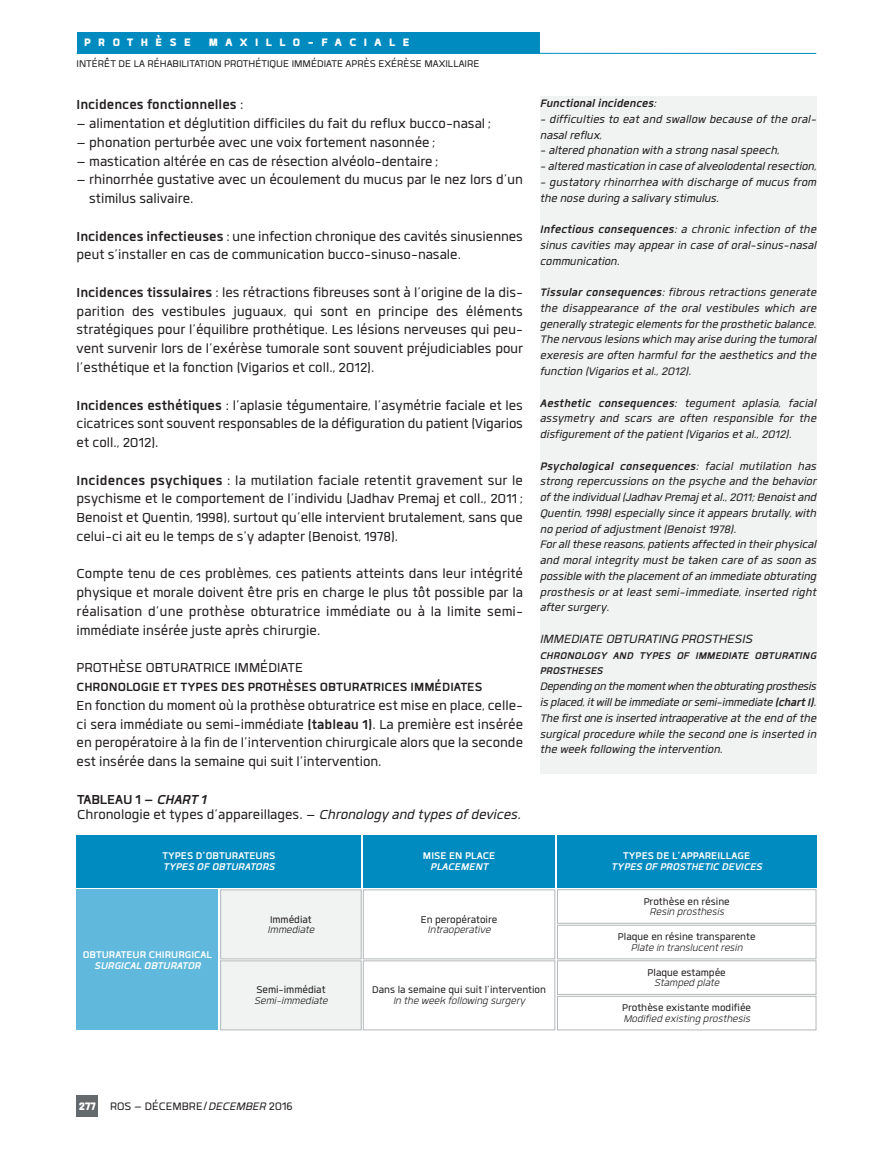
<style>
.page{position:relative;width:893px;height:1149px;background:#fff}
.page>*{position:absolute;margin:0;border:0;box-sizing:border-box;transform-origin:0 0}
.t1{font:18px/18.8px "Quan";color:#231f20;text-align:justify}
.t2{font:700 18px "Quan";color:#231f20}
.t3{font:700 16.5px "Quan";color:#231f20}
.t4{font:italic 16.5px "Quan";color:#231f20}
.t5{font:italic 15px/15.8px "Quan";color:#231f20;text-align:justify}
.t6{font:15px "Quan";color:#231f20}
.t7{font:900 15px "Quan";letter-spacing:.5em;color:#fff}
.t8{font:italic 700 15px "Quan";color:#231f20}
.t9{font:13.5px "Quan";color:#231f20}
.t10{font:italic 13.5px "Quan";color:#231f20}
.t11{font:700 13.5px "Quan";color:#fff}
.t12{font:italic 700 13.5px "Quan";color:#fff}
.t13{font:italic 700 13.5px/15.8px "Quan";letter-spacing:.01em;color:#231f20}
.s1{font-weight:400}
.s2{font-weight:700}
.s3{font-weight:700;font-style:italic}
.s4{font-style:italic}
.s5{font-weight:900;color:#fff}
</style>
<div class="page">
<div style="left:77px;top:32px;width:463px;height:21px;background:#008bc0"></div>
<div style="left:540px;top:96px;width:276px;height:967px;background:#f1f3f3"></div>
<div style="left:77px;top:1095px;width:21px;height:21px;background:#64696d"></div>
<hr style="left:77px;top:53px;width:739px;height:1px;background:#008bc0">
<div style="left:64px;top:774px;width:765px;height:306px;background:#fff"></div>
<div style="left:77px;top:834px;width:284px;height:53px;background:#008bc0"></div>
<div style="left:363px;top:834px;width:192px;height:53px;background:#008bc0"></div>
<div style="left:557px;top:834px;width:259px;height:53px;background:#008bc0"></div>
<div style="left:221px;top:889px;width:140px;height:69px;background:#f1f3f3"></div>
<div style="left:220px;top:889px;width:141px;height:69px;border:1px solid #b4b8b9"></div>
<div style="left:363px;top:889px;width:192px;height:69px;border:1px solid #b4b8b9"></div>
<div style="left:557px;top:889px;width:259px;height:34px;border:1px solid #b4b8b9"></div>
<div style="left:557px;top:924px;width:259px;height:34px;border:1px solid #b4b8b9"></div>
<div style="left:557px;top:960px;width:259px;height:34px;border:1px solid #b4b8b9"></div>
<div style="left:557px;top:995px;width:259px;height:34px;border:1px solid #b4b8b9"></div>
<div style="left:221px;top:960px;width:140px;height:69px;background:#f1f3f3"></div>
<div style="left:220px;top:960px;width:141px;height:69px;border:1px solid #b4b8b9"></div>
<div style="left:363px;top:960px;width:192px;height:69px;border:1px solid #b4b8b9"></div>
<div style="left:77px;top:889px;width:141px;height:140px;background:#60b9dc"></div>
<p class="t7" style="left:84px;top:32px;width:327px">PROTHÈSE MAXILLO-FACIALE</p>
<p class="t9" style="left:77px;top:55px;width:404px">INTÉRÊT DE LA RÉHABILITATION PROTHÉTIQUE IMMÉDIATE APRÈS EXÉRÈSE MAXILLAIRE</p>
<p class="t2" style="left:77px;top:92px;width:168px">Incidences fonctionnelles <span class="s1">:</span></p>
<p class="t1" style="left:77px;top:112px;width:416px">– alimentation et déglutition difficiles du fait du reflux bucco-nasal ;</p>
<p class="t1" style="left:77px;top:131px;width:360px">– phonation perturbée avec une voix fortement nasonnée ;</p>
<p class="t1" style="left:77px;top:150px;width:364px">– mastication altérée en cas de résection alvéolo-dentaire ;</p>
<p class="t1" style="left:89px;top:169px;width:435px;text-indent:-13px">– rhinorrhée gustative avec un écoulement du mucus par le nez lors d’un stimilus salivaire.</p>
<p class="t1" style="left:77px;top:225px;width:448px"><span class="s2">Incidences infectieuses</span> : une infection chronique des cavités sinusiennes peut s’installer en cas de communication bucco-sinuso-nasale.</p>
<p class="t1" style="left:77px;top:281px;width:448px"><span class="s2">Incidences tissulaires</span> : les rétractions fibreuses sont à l’origine de la dis&shy;parition des vestibules juguaux, qui sont en principe des éléments stratégiques pour l’équilibre prothétique. Les lésions nerveuses qui peu&shy;vent survenir lors de l’exérèse tumorale sont souvent préjudiciables pour l’esthétique et la fonction (Vigarios et coll., 2012).</p>
<p class="t1" style="left:77px;top:394px;width:448px"><span class="s2">Incidences esthétiques</span> : l’aplasie tégumentaire, l’asymétrie faciale et les cicatrices sont souvent responsables de la défiguration du patient (Vigarios et coll., 2012).</p>
<p class="t1" style="left:77px;top:469px;width:448px"><span class="s2">Incidences psychiques</span> : la mutilation faciale retentit gravement sur le psychisme et le comportement de l’individu (Jadhav Premaj et coll., 2011; Benoist et Quentin, 1998), surtout qu’elle intervient brutalement, sans que celui-ci ait eu le temps de s’y adapter (Benoist, 1978).</p>
<p class="t1" style="left:77px;top:562px;width:448px">Compte tenu de ces problèmes, ces patients atteints dans leur intégrité physique et morale doivent être pris en charge le plus tôt possible par la réalisation d’une prothèse obturatrice immédiate ou à la limite semi&shy;immédiate insérée juste après chirurgie.</p>
<p class="t1" style="left:77px;top:656px;width:228px">PROTHÈSE OBTURATRICE IMMÉDIATE</p>
<p class="t3" style="left:77px;top:675px;width:407px">CHRONOLOGIE ET TYPES DES PROTHÈSES OBTURATRICES IMMÉDIATES</p>
<p class="t1" style="left:77px;top:694px;width:448px">En fonction du moment où la prothèse obturatrice est mise en place, celle&shy;ci sera immédiate ou semi-immédiate <span class="s2">(tableau 1)</span>. La première est insérée en peropératoire à la fin de l’intervention chirurgicale alors que la seconde est insérée dans la semaine qui suit l’intervention.</p>
<p class="t1" style="left:77px;top:790px;width:445px;line-height:15px"><span class="s2">TABLEAU 1 –</span> <span class="s3">CHART 1<br></span>Chronologie et types d’appareillages. – <span class="s4">Chronology and types of devices.</span></p>
<p class="t11" style="left:162px;top:846px;width:115px">TYPES D’OBTURATEURS</p>
<p class="t12" style="left:163px;top:856px;width:113px">TYPES OF OBTURATORS</p>
<p class="t11" style="left:423px;top:846px;width:74px">MISE EN PLACE</p>
<p class="t12" style="left:430px;top:856px;width:59px">PLACEMENT</p>
<p class="t8" style="left:540px;top:93px;width:118px">Functional incidences<span class="s1">:</span></p>
<p class="t5" style="left:540px;top:110px;width:278px">- difficulties to eat and swallow because of the oral&shy;nasal reflux,</p>
<p class="t5" style="left:540px;top:141px;width:241px">- altered phonation with a strong nasal speech,</p>
<p class="t5" style="left:540px;top:157px;width:278px">- altered mastication in case of alveolodental resection,</p>
<p class="t5" style="left:540px;top:173px;width:278px">- gustatory rhinorrhea with discharge of mucus from the nose during a salivary stimulus.</p>
<p class="t5" style="left:540px;top:220px;width:278px"><span class="s2">Infectious consequences</span>: a chronic infection of the sinus cavities may appear in case of oral-sinus-nasal communication.</p>
<p class="t5" style="left:540px;top:283px;width:278px"><span class="s2">Tissular consequences</span>: fibrous retractions generate the disappearance of the oral vestibules which are generally strategic elements for the prosthetic balance.<br>The nervous lesions which may arise during the tumoral exeresis are often harmful for the aesthetics and the function (Vigarios et al., 2012).</p>
<p class="t5" style="left:540px;top:393px;width:278px"><span class="s2">Aesthetic consequences</span>: tegument aplasia, facial assymetry and scars are often responsible for the disfigurement of the patient (Vigarios et al., 2012).</p>
<p class="t5" style="left:540px;top:456px;width:278px;text-align:left"><span class="s2">Psychological consequences</span>: facial mutilation has strong repercussions on the psyche and the behavior of the individual (Jadhav Premaj et al., 2011; Benoist and Quentin, 1998) especially since it appears brutally, with no period of adjustment (Benoist 1978).<br>For all these reasons, patients affected in their physical and moral integrity must be taken care of as soon as possible with the placement of an immediate obturating prosthesis or at least semi-immediate, inserted right after surgery.</p>
<p class="t4" style="left:540px;top:627px;width:214px">IMMEDIATE OBTURATING PROSTHESIS</p>
<p class="t13" style="left:540px;top:646px;width:278px">CHRONOLOGY AND TYPES OF IMMEDIATE OBTURATING<br>PROSTHESES</p>
<p class="t5" style="left:540px;top:677px;width:278px">Depending on themomentwhen the obturating prosthesis is placed, it will be immediate or semi-immediate <span class="s2">(chart I)</span>.<br>The first one is inserted intraoperative at the end of the surgical procedure while the second one is inserted in the week following the intervention.</p>
<p class="t11" style="left:623px;top:846px;width:129px">TYPES DE L’APPAREILLAGE</p>
<p class="t12" style="left:611px;top:856px;width:152px">TYPES OF PROSTHETIC DEVICES</p>
<p class="t11" style="left:83px;top:945px;width:131px">OBTURATEUR CHIRURGICAL</p>
<p class="t12" style="left:94px;top:955px;width:108px">SURGICAL OBTURATOR</p>
<p class="t9" style="left:270px;top:909px;width:43px">Immédiat</p>
<p class="t10" style="left:268px;top:920px;width:48px">Immediate</p>
<p class="t9" style="left:256px;top:980px;width:71px">Semi-immédiat</p>
<p class="t10" style="left:254px;top:991px;width:75px">Semi-immediate</p>
<p class="t6" style="left:79px;top:1095px;width:215px"><span class="s5">277</span> ROS – DÉCEMBRE/<span class="s4">DECEMBER</span> 2016</p>
<p class="t9" style="left:421px;top:909px;width:78px">En peropératoire</p>
<p class="t10" style="left:428px;top:920px;width:64px">Intraoperative</p>
<p class="t9" style="left:372px;top:980px;width:175px">Dans la semaine qui suit l’intervention</p>
<p class="t10" style="left:393px;top:991px;width:134px">In the week following surgery</p>
<p class="t9" style="left:644px;top:891px;width:87px">Prothèse en résine</p>
<p class="t10" style="left:649px;top:902px;width:76px">Resin prosthesis</p>
<p class="t9" style="left:618px;top:927px;width:139px">Plaque en résine transparente</p>
<p class="t10" style="left:631px;top:937px;width:113px">Plate in translucent resin</p>
<p class="t9" style="left:648px;top:962px;width:80px">Plaque estampée</p>
<p class="t10" style="left:654px;top:973px;width:67px">Stamped plate</p>
<p class="t9" style="left:622px;top:998px;width:130px">Prothèse existante modifiée</p>
<p class="t10" style="left:623px;top:1008px;width:128px">Modified existing prosthesis</p>
</div>
